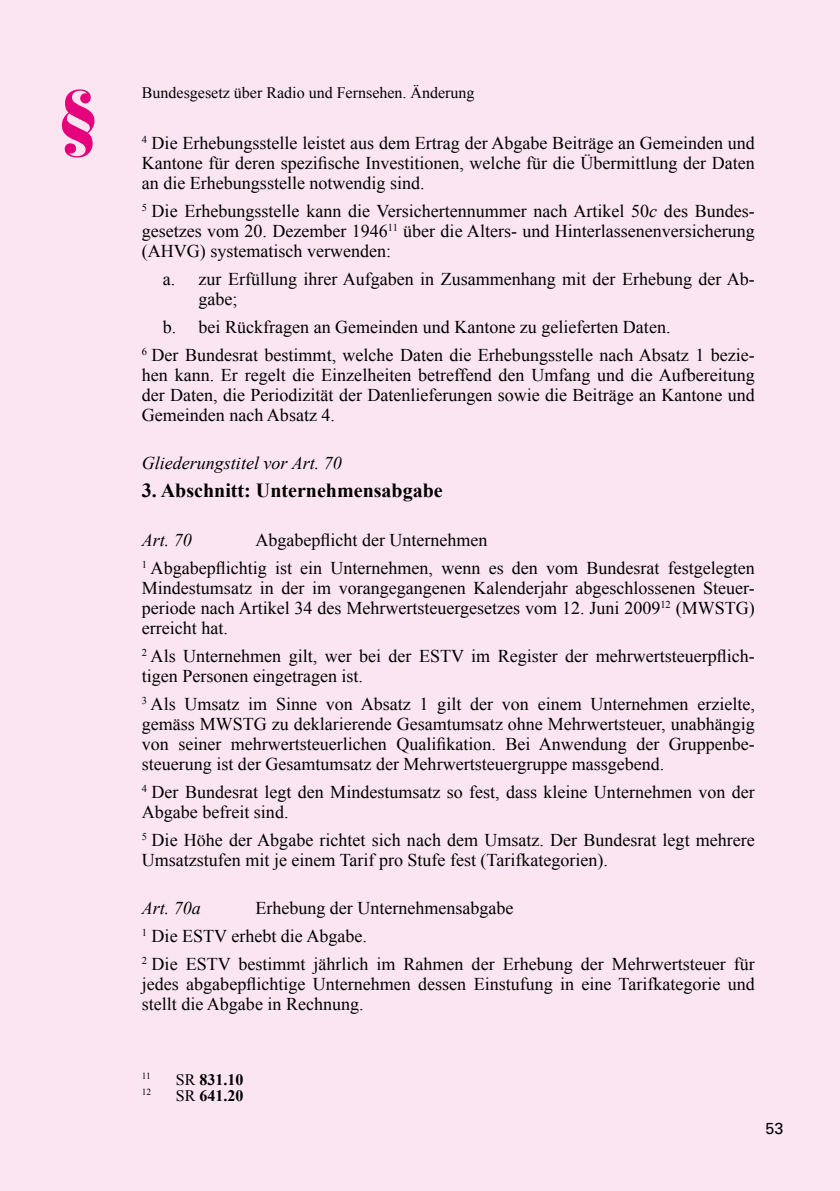
<style>
.page{position:relative;width:840px;height:1191px;background:#fff}
.page>*{position:absolute;margin:0;border:0;box-sizing:border-box;transform-origin:0 0}
.t1{font:900 70px "Bauer Bodoni";color:#e5007c}
.Abstimmungstext_Grun{font:700 20px "Times New Roman";color:#000}
.Abstimmungstext_Grun-2{font:18px/20px "Times New Roman";color:#000;text-align:justify}
.Abstimmungstext_Grun-3{font:italic 18px "Times New Roman";color:#000}
.Abstimmungstext_Grun-4{font:16px "Times New Roman";color:#000}
.Abstimmungstext_Grun-5{font:700 16px "Times New Roman";color:#000}
.t2{font:16px "Univers";color:#000}
.Abstimmungstext_Grun-6{font:9.4px "Times New Roman";color:#000}
.s1{font-style:italic}
.s2{font-weight:400}
</style>
<div class="page">
<div style="left:0;top:0;width:839px;height:1191px;background:#fbe5f0"></div>
<h1 class="t1" style="left:57px;top:73px;width:44px">§</h1>
<p class="Abstimmungstext_Grun-4" style="left:142px;top:82px;width:334px">Bundesgesetz über Radio und Fernsehen. Änderung</p>
<p class="Abstimmungstext_Grun-2" style="left:142px;top:133px;width:614px"><sup>4</sup> Die Erhebungsstelle leistet aus dem Ertrag der Abgabe Beiträge an Gemeinden und Kantone für deren spezifische Investitionen, welche für die Übermittlung der Daten an die Erhebungsstelle notwendig sind.</p>
<p class="Abstimmungstext_Grun-2" style="left:142px;top:201px;width:614px"><sup>5</sup> Die Erhebungsstelle kann die Versichertennummer nach Artikel 50<span class="s1">c</span> des Bundes&shy;gesetzes vom 20. Dezember 1946<sup>11</sup> über die Alters- und Hinterlassenenversicherung (AHVG) systematisch verwenden:</p>
<p class="Abstimmungstext_Grun-2" style="left:198px;top:269px;width:557px;text-indent:-36px">a. zur Erfüllung ihrer Aufgaben in Zusammenhang mit der Erhebung der Ab&shy;gabe;</p>
<p class="Abstimmungstext_Grun-2" style="left:163px;top:317px;width:509px">b. bei Rückfragen an Gemeinden und Kantone zu gelieferten Daten.</p>
<p class="Abstimmungstext_Grun-2" style="left:142px;top:345px;width:614px"><sup>6</sup> Der Bundesrat bestimmt, welche Daten die Erhebungsstelle nach Absatz 1 bezie&shy;hen kann. Er regelt die Einzelheiten betreffend den Umfang und die Aufbereitung der Daten, die Periodizität der Datenlieferungen sowie die Beiträge an Kantone und Gemeinden nach Absatz 4.</p>
<p class="Abstimmungstext_Grun-3" style="left:142px;top:451px;width:201px">Gliederungstitel vor Art. 70</p>
<p class="Abstimmungstext_Grun" style="left:142px;top:477px;width:302px">3. Abschnitt: Unternehmensabgabe</p>
<p class="Abstimmungstext_Grun-3" style="left:142px;top:527px;width:52px">Art. 70</p>
<p class="Abstimmungstext_Grun-2" style="left:255px;top:529px;width:233px">Abgabepflicht der Unternehmen</p>
<p class="Abstimmungstext_Grun-2" style="left:142px;top:557px;width:614px"><sup>1</sup> Abgabepflichtig ist ein Unternehmen, wenn es den vom Bundesrat festgelegten Mindestumsatz in der im vorangegangenen Kalenderjahr abgeschlossenen Steuer&shy;periode nach Artikel 34 des Mehrwertsteuergesetzes vom 12. Juni 2009<sup>12</sup> (MWSTG) erreicht hat.</p>
<p class="Abstimmungstext_Grun-2" style="left:142px;top:645px;width:614px"><sup>2</sup> Als Unternehmen gilt, wer bei der ESTV im Register der mehrwertsteuerpflich&shy;tigen Personen eingetragen ist.</p>
<p class="Abstimmungstext_Grun-2" style="left:142px;top:693px;width:614px"><sup>3</sup> Als Umsatz im Sinne von Absatz 1 gilt der von einem Unternehmen erzielte, gemäss MWSTG zu deklarierende Gesamtumsatz ohne Mehrwertsteuer, unabhängig von seiner mehrwertsteuerlichen Qualifikation. Bei Anwendung der Gruppenbe&shy;steuerung ist der Gesamtumsatz der Mehrwertsteuergruppe massgebend.</p>
<p class="Abstimmungstext_Grun-2" style="left:142px;top:781px;width:614px"><sup>4</sup> Der Bundesrat legt den Mindestumsatz so fest, dass kleine Unternehmen von der<br>Abgabe befreit sind.</p>
<p class="Abstimmungstext_Grun-2" style="left:142px;top:829px;width:614px"><sup>5</sup> Die Höhe der Abgabe richtet sich nach dem Umsatz. Der Bundesrat legt mehrere<br>Umsatzstufen mit je einem Tarif pro Stufe fest (Tarifkategorien).</p>
<p class="Abstimmungstext_Grun-3" style="left:142px;top:895px;width:61px">Art. 70a</p>
<p class="Abstimmungstext_Grun-2" style="left:255px;top:897px;width:259px">Erhebung der Unternehmensabgabe</p>
<p class="Abstimmungstext_Grun-2" style="left:142px;top:925px;width:226px"><sup>1</sup> Die ESTV erhebt die Abgabe.</p>
<p class="Abstimmungstext_Grun-2" style="left:142px;top:953px;width:614px"><sup>2</sup> Die ESTV bestimmt jährlich im Rahmen der Erhebung der Mehrwertsteuer für jedes abgabepflichtige Unternehmen dessen Einstufung in eine Tarifkategorie und stellt die Abgabe in Rechnung.</p>
<p class="Abstimmungstext_Grun-6" style="left:142px;top:1070px;width:10px">11</p>
<p class="Abstimmungstext_Grun-5" style="left:176px;top:1068px;width:69px"><span class="s2">SR</span> 831.10</p>
<p class="Abstimmungstext_Grun-6" style="left:142px;top:1086px;width:11px">12</p>
<p class="Abstimmungstext_Grun-5" style="left:176px;top:1084px;width:69px"><span class="s2">SR</span> 641.20</p>
<p class="t2" style="left:765px;top:1119px;width:19px">53</p>
</div>
